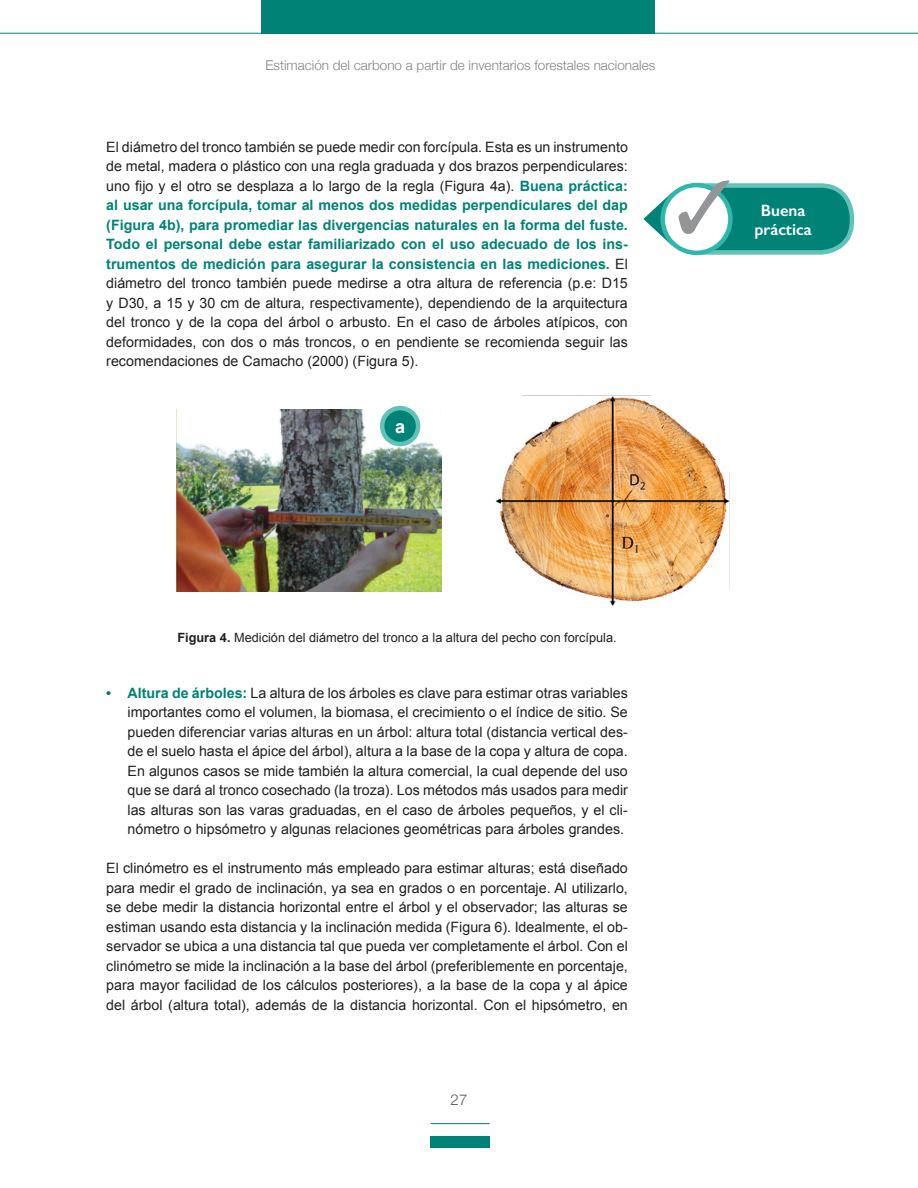
<style>
.page{position:relative;width:918px;height:1188px;background:#fff}
.page>*{position:absolute;margin:0;border:0;box-sizing:border-box;transform-origin:0 0}
.Figura{font:700 18px "Arial";color:#fff}
.Subtítulo_1{font:600 16.5px "Gill Sans";color:#fff}
.t1{font:300 15px "Helvetica Neue";color:#57585a}
.Texto{font:14.25px/19.5px "Arial";color:#231f20;text-align:justify}
.t2{font:300 13.5px "Helvetica Neue";color:#808285}
.Figura-2{font:12.75px "Arial";color:#231f20}
.s1{font-weight:700;color:#008376}
.s2{font-weight:700}
</style>
<div class="page">
<div style="left:430px;top:1136px;width:60px;height:11px;background:#008376"></div>
<hr style="left:431px;top:1123px;width:59px;height:1px;background:#008376">
<div style="left:261px;top:0;width:394px;height:34px;background:#008376"></div>
<hr style="left:0;top:33px;width:918px;height:1px;background:#008376">
<img style="left:177px;top:409px;width:265px;height:182px">
<img style="left:496px;top:395px;width:234px;height:211px">
<div style="left:382px;top:408px;width:36px;height:36px;background:#008376;border-radius:50%"></div>
<div style="left:380px;top:406px;width:40px;height:40px;border:4px solid #61c2b8;border-radius:50%"></div>
<svg style="left:643px;top:192px;width:29px;height:54px"></svg>
<svg style="left:663px;top:185px;width:67px;height:68px"></svg>
<div style="left:660px;top:183px;width:73px;height:72px;border:4px solid #30b6aa;border-radius:50%"></div>
<svg style="left:679px;top:182px;width:176px;height:74px"></svg>
<p class="t2" style="left:266px;top:54px;width:391px">Estimación del carbono a partir de inventarios forestales nacionales</p>
<p class="Texto" style="left:106px;top:137px;width:523px">El diámetro del tronco también se puede medir con forcípula. Esta es un instrumento de metal, madera o plástico con una regla graduada y dos brazos perpendiculares: uno fijo y el otro se desplaza a lo largo de la regla (Figura 4a). <span class="s1">Buena práctica: al usar una forcípula, tomar al menos dos medidas perpendiculares del dap (Figura 4b), para promediar las divergencias naturales en la forma del fuste.<br>Todo el personal debe estar familiarizado con el uso adecuado de los ins&shy;trumentos de medición para asegurar la consistencia en las mediciones.</span> El diámetro del tronco también puede medirse a otra altura de referencia (p.e: D15 y D30, a 15 y 30 cm de altura, respectivamente), dependiendo de la arquitectura del tronco y de la copa del árbol o arbusto. En el caso de árboles atípicos, con deformidades, con dos o más troncos, o en pendiente se recomienda seguir las recomendaciones de Camacho (2000) (Figura 5).</p>
<p class="Figura" style="left:395px;top:414px;width:12px">a</p>
<p class="Figura-2" style="left:177px;top:629px;width:441px"><span class="s2">Figura 4.</span> Medición del diámetro del tronco a la altura del pecho con forcípula.</p>
<p class="Texto" style="left:128px;top:683px;width:502px;text-indent:-21px"><span class="s1">• Altura de árboles:</span> La altura de los árboles es clave para estimar otras variables importantes como el volumen, la biomasa, el crecimiento o el índice de sitio. Se pueden diferenciar varias alturas en un árbol: altura total (distancia vertical des&shy;de el suelo hasta el ápice del árbol), altura a la base de la copa y altura de copa.<br>En algunos casos se mide también la altura comercial, la cual depende del uso que se dará al tronco cosechado (la troza). Los métodos más usados para medir las alturas son las varas graduadas, en el caso de árboles pequeños, y el cli&shy;nómetro o hipsómetro y algunas relaciones geométricas para árboles grandes.</p>
<p class="Texto" style="left:106px;top:858px;width:523px">El clinómetro es el instrumento más empleado para estimar alturas; está diseñado para medir el grado de inclinación, ya sea en grados o en porcentaje. Al utilizarlo, se debe medir la distancia horizontal entre el árbol y el observador; las alturas se estiman usando esta distancia y la inclinación medida (Figura 6). Idealmente, el ob&shy;servador se ubica a una distancia tal que pueda ver completamente el árbol. Con el clinómetro se mide la inclinación a la base del árbol (preferiblemente en porcentaje, para mayor facilidad de los cálculos posteriores), a la base de la copa y al ápice del árbol (altura total), además de la distancia horizontal. Con el hipsómetro, en</p>
<p class="t1" style="left:451px;top:1087px;width:18px">27</p>
<p class="Subtítulo_1" style="left:761px;top:200px;width:46px">Buena</p>
<p class="Subtítulo_1" style="left:754px;top:220px;width:59px">práctica</p>
</div>
